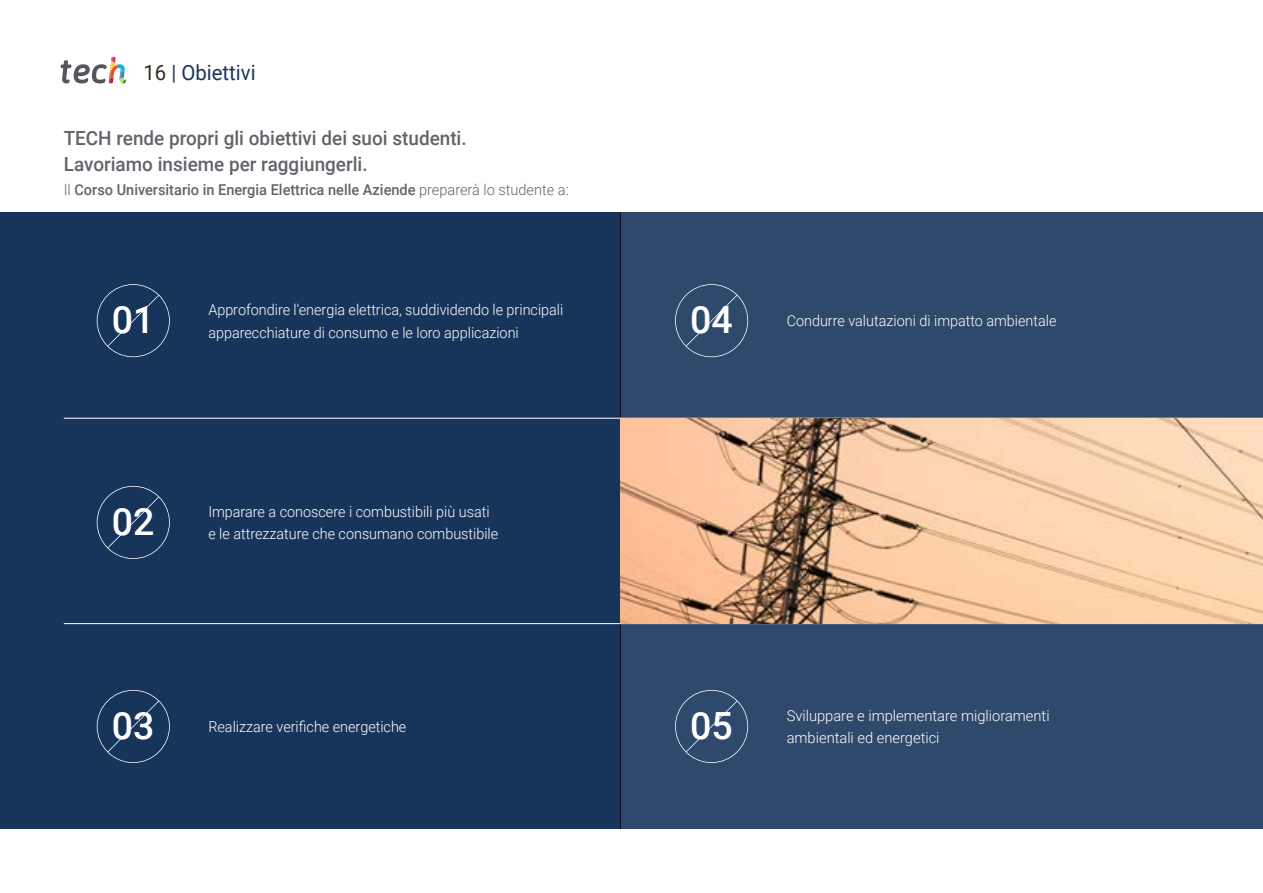
<style>
.page{position:relative;width:1263px;height:893px;background:#fff}
.page>*{position:absolute;margin:0;border:0;box-sizing:border-box;transform-origin:0 0}
.t1{font:500 37.5px "Roboto";color:#fff}
.t2{font:21px "Roboto";color:#1a355c}
.t3{font:500 19.5px/25.5px "Roboto";color:#61646a}
.t4{font:300 15px "Roboto";color:#fff;scale:.96 1}
.t5{font:500 15px "Roboto";color:#61646a}
.t6{font:300 15px/22.5px "Roboto";color:#fff}
.s1{color:#312e20}
.s2{font-weight:300}
</style>
<div class="page">
<svg style="left:61px;top:57px;width:65px;height:27px"></svg>
<div style="left:0;top:213px;width:621px;height:616px;background:#17355b"></div>
<div style="left:621px;top:213px;width:642px;height:616px;background:#2e496b"></div>
<svg style="left:97px;top:284px;width:73px;height:73px"></svg>
<svg style="left:97px;top:690px;width:73px;height:73px"></svg>
<svg style="left:97px;top:486px;width:73px;height:73px"></svg>
<svg style="left:675px;top:284px;width:73px;height:73px"></svg>
<svg style="left:675px;top:690px;width:73px;height:73px"></svg>
<hr style="left:64px;top:418px;width:1199px;height:1px;background:#fff">
<hr style="left:64px;top:623px;width:1199px;height:1px;background:#fff">
<img style="left:621px;top:418px;width:642px;height:205px">
<h2 class="t2" style="left:144px;top:57px;width:114px"><span class="s1">16</span> | Obiettivi</h2>
<h3 class="t3" style="left:64px;top:125px;width:404px">TECH rende propri gli obiettivi dei suoi studenti.<br>Lavoriamo insieme per raggiungerli.</h3>
<p class="t5" style="left:64px;top:179px;width:506px"><span class="s2">Il</span> Corso Universitario in Energia Elettrica nelle Aziende <span class="s2">preparerà lo studente a:</span></p>
<h1 class="t1" style="left:112px;top:294px;width:44px">01</h1>
<p class="t4" style="left:208px;top:299px;width:371px">Approfondire l'energia elettrica, suddividendo le principali</p>
<p class="t4" style="left:208px;top:322px;width:325px">apparecchiature di consumo e le loro applicazioni</p>
<h1 class="t1" style="left:112px;top:495px;width:44px">02</h1>
<p class="t4" style="left:208px;top:501px;width:294px">Imparare a conoscere i combustibili più usati</p>
<p class="t4" style="left:208px;top:523px;width:303px">e le attrezzature che consumano combustibile</p>
<h1 class="t1" style="left:112px;top:699px;width:44px">03</h1>
<p class="t4" style="left:208px;top:716px;width:208px">Realizzare verifiche energetiche</p>
<h1 class="t1" style="left:690px;top:294px;width:44px">04</h1>
<p class="t4" style="left:787px;top:310px;width:283px">Condurre valutazioni di impatto ambientale</p>
<h1 class="t1" style="left:690px;top:699px;width:44px">05</h1>
<p class="t6" style="left:787px;top:704px;width:264px">Sviluppare e implementare miglioramenti ambientali ed energetici</p>
</div>
